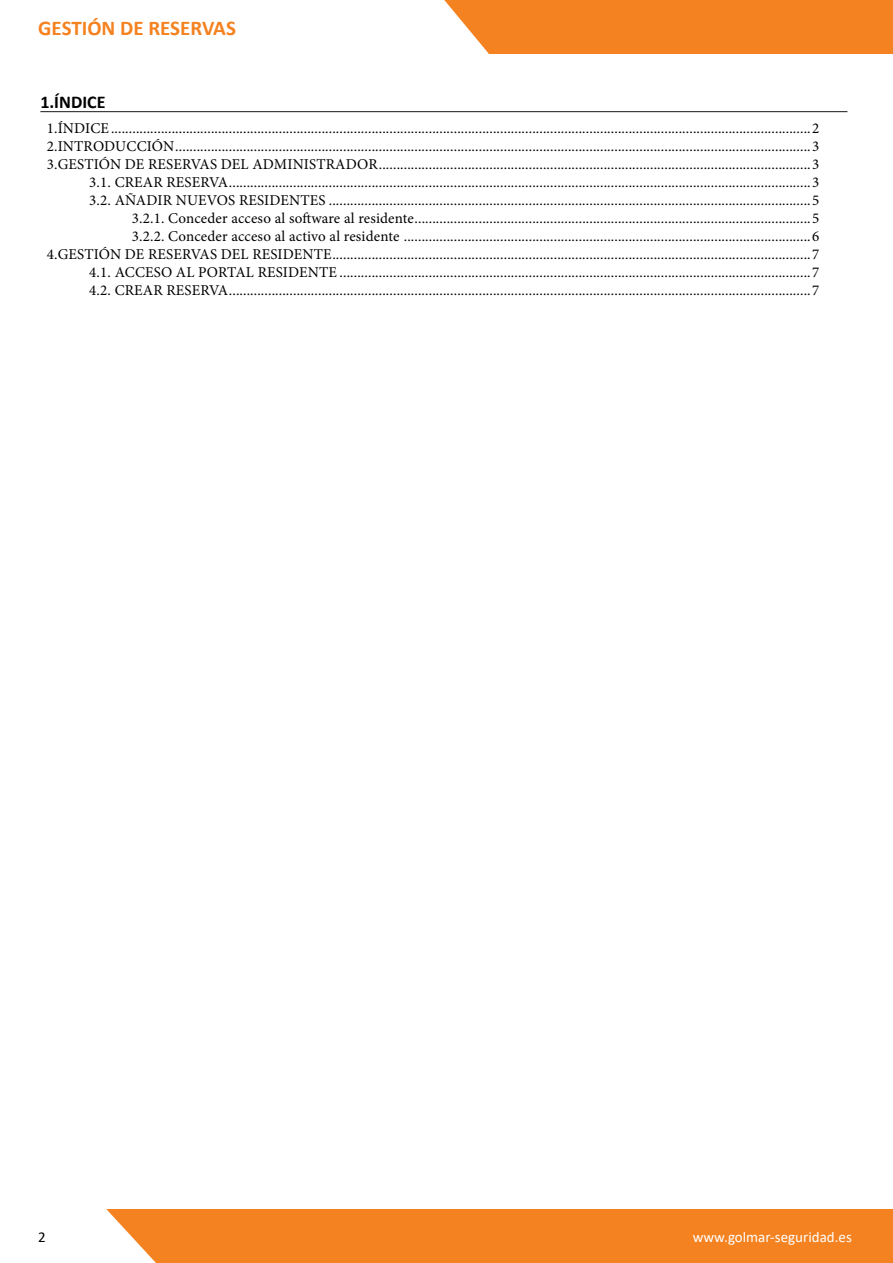
<style>
.page{position:relative;width:893px;height:1263px;background:#fff}
.page>*{position:absolute;margin:0;border:0;box-sizing:border-box;transform-origin:0 0}
.t1{font:700 21px "Calibri";color:#f58220}
.t2{font:700 18px "Calibri";color:#000}
.t3{font:15px/18px "Minion Pro";letter-spacing:.01em;color:#000;text-align:right}
.t4{font:15px "Calibri";color:#fff}
.t5{font:15px "Calibri";color:#000}
</style>
<div class="page">
<div style="left:0;top:0;width:893px;height:54px;background:#f58220"></div>
<div style="left:0;top:0;width:489px;height:54px;background:#fff"></div>
<div style="left:106px;top:1209px;width:787px;height:54px;background:#f58220"></div>
<hr style="left:40px;top:111px;width:807px;height:1px;background:#323232">
<h1 class="t1" style="left:38px;top:13px;width:199px">GESTIÓN DE RESERVAS</h1>
<p class="t2" style="left:40px;top:89px;width:67px">1.ÍNDICE</p>
<p class="t3" style="left:47px;top:119px;width:774px">1.ÍNDICE....................................................................................................................................................................................................2<br>2.INTRODUCCIÓN..................................................................................................................................................................................3<br>3.GESTIÓN DE RESERVAS DEL ADMINISTRADOR.........................................................................................................................3<br>3.1. CREAR RESERVA...................................................................................................................................................................3<br>3.2. AÑADIR NUEVOS RESIDENTES .......................................................................................................................................5<br>3.2.1. Conceder acceso al software al residente...............................................................................................................5<br>3.2.2. Conceder acceso al activo al residente ..................................................................................................................6<br>4.GESTIÓN DE RESERVAS DEL RESIDENTE......................................................................................................................................7<br>4.1. ACCESO AL PORTAL RESIDENTE ....................................................................................................................................7<br>4.2. CREAR RESERVA...................................................................................................................................................................7</p>
<p class="t5" style="left:38px;top:1226px;width:9px">2</p>
<p class="t4" style="left:693px;top:1226px;width:161px">www.golmar-seguridad.es</p>
</div>
